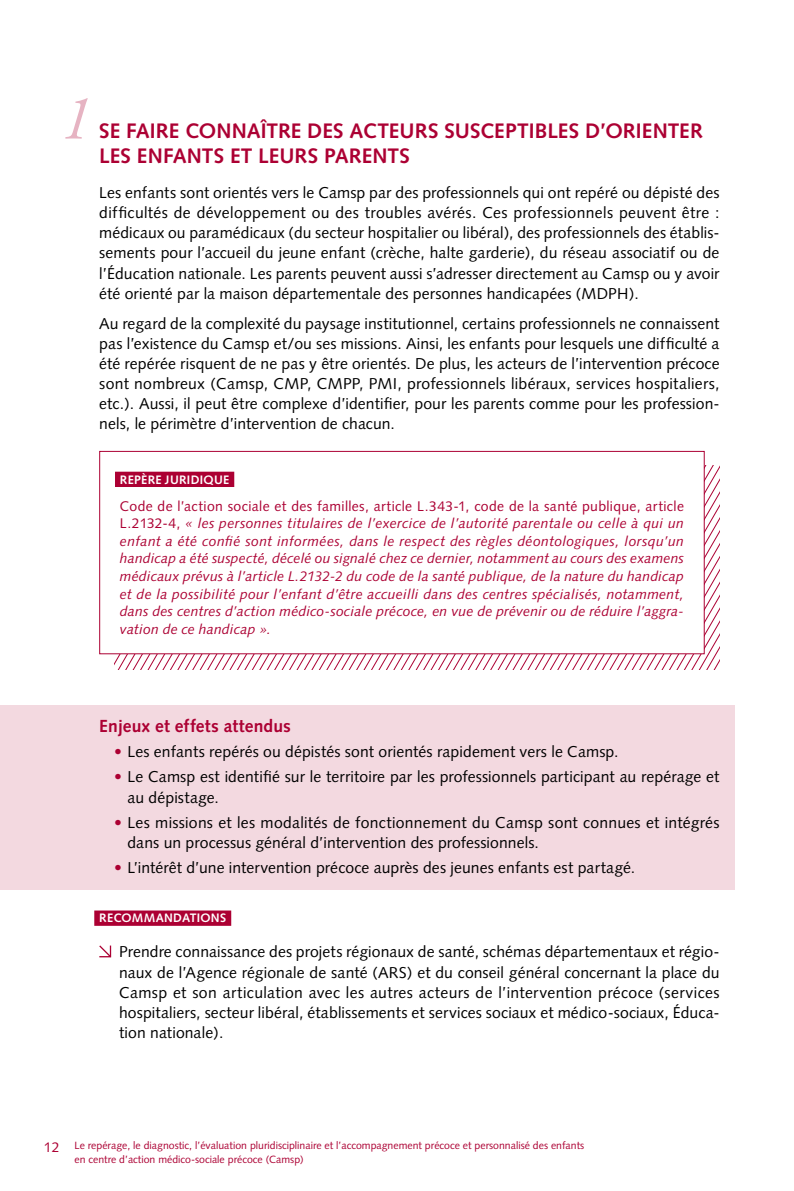
<style>
.page{position:relative;width:794px;height:1191px;background:#fff}
.page>*{position:absolute;margin:0;border:0;box-sizing:border-box;transform-origin:0 0}
.t1{font:italic 63px "Adobe Garamond Pro";color:#e6b3c2}
.t2{font:700 21px/24.5px "Syntax";color:#ac0033}
.t3{font:700 17.5px "Syntax";letter-spacing:.01em;color:#ac0033}
.t4{font:15.75px/20.1px "Syntax";letter-spacing:.01em;color:#000;text-align:justify}
.t5{font:italic 14px/17.5px "Syntax";letter-spacing:.01em;color:#ac0033;text-align:justify}
.t6{font:14px "Syntax";color:#ac0033}
.t7{font:700 12.25px "Syntax";letter-spacing:.025em;color:#fff}
.t8{font:10.5px/14px "Syntax";color:#ac0033}
.s1{font-style:normal}
.s2{color:#ac0033}
</style>
<div class="page">
<div style="left:0;top:705px;width:734px;height:184px;background:#f3d9e0"></div>
<div style="left:94px;top:910px;width:137px;height:15px;background:#ac0033"></div>
<svg style="left:99px;top:945px;width:13px;height:13px"></svg>
<svg style="left:114px;top:466px;width:605px;height:203px"></svg>
<div style="left:100px;top:451px;width:604px;height:203px;background:#fff"></div>
<div style="left:115px;top:472px;width:119px;height:15px;background:#ac0033"></div>
<div style="left:99px;top:451px;width:605px;height:203px;border:1px solid #ac0033"></div>
<p class="t1" style="left:60px;top:81px;width:33px">1</p>
<p class="t2" style="left:99px;top:119px;width:605px">SE FAIRE CONNAÎTRE DES ACTEURS SUSCEPTIBLES D’ORIENTER<br>LES ENFANTS ET LEURS PARENTS</p>
<p class="t4" style="left:99px;top:182px;width:622px">Les enfants sont orientés vers le Camsp par des professionnels qui ont repéré ou dépisté des difficultés de développement ou des troubles avérés. Ces professionnels peuvent être : médicaux ou paramédicaux (du secteur hospitalier ou libéral), des professionnels des établis&shy;sements pour l’accueil du jeune enfant (crèche, halte garderie), du réseau associatif ou de l’Éducation nationale. Les parents peuvent aussi s’adresser directement au Camsp ou y avoir été orienté par la maison départementale des personnes handicapées (MDPH).</p>
<p class="t4" style="left:99px;top:313px;width:622px">Au regard de la complexité du paysage institutionnel, certains professionnels ne connaissent pas l’existence du Camsp et/ou ses missions. Ainsi, les enfants pour lesquels une difficulté a été repérée risquent de ne pas y être orientés. De plus, les acteurs de l’intervention précoce sont nombreux (Camsp, CMP, CMPP, PMI, professionnels libéraux, services hospitaliers, etc.). Aussi, il peut être complexe d’identifier, pour les parents comme pour les profession&shy;nels, le périmètre d’intervention de chacun.</p>
<p class="t7" style="left:120px;top:472px;width:111px">REPÈRE JURIDIQUE</p>
<p class="t5" style="left:120px;top:497px;width:565px"><span class="s1">Code de l’action sociale et des familles, article L.343-1, code de la santé publique, article L.2132-4,</span> « les personnes titulaires de l’exercice de l’autorité parentale ou celle à qui un enfant a été confié sont informées, dans le respect des règles déontologiques, lorsqu’un handicap a été suspecté, décelé ou signalé chez ce dernier, notamment au cours des examens médicaux prévus à l’article L.2132-2 du code de la santé publique, de la nature du handicap et de la possibilité pour l’enfant d’être accueilli dans des centres spécialisés, notamment, dans des centres d’action médico-sociale précoce, en vue de prévenir ou de réduire l’aggra&shy;vation de ce handicap ».</p>
<p class="t3" style="left:99px;top:716px;width:193px">Enjeux et effets attendus</p>
<p class="t4" style="left:114px;top:742px;width:506px"><span class="s2">•</span> Les enfants repérés ou dépistés sont orientés rapidement vers le Camsp.</p>
<p class="t4" style="left:127px;top:767px;width:593px;text-indent:-13px"><span class="s2">•</span> Le Camsp est identifié sur le territoire par les professionnels participant au repérage et au dépistage.</p>
<p class="t4" style="left:127px;top:812px;width:593px;text-indent:-13px"><span class="s2">•</span> Les missions et les modalités de fonctionnement du Camsp sont connues et intégrés dans un processus général d’intervention des professionnels.</p>
<p class="t4" style="left:114px;top:857px;width:522px"><span class="s2">•</span> L’intérêt d’une intervention précoce auprès des jeunes enfants est partagé.</p>
<p class="t7" style="left:99px;top:911px;width:128px">RECOMMANDATIONS</p>
<p class="t4" style="left:119px;top:942px;width:602px">Prendre connaissance des projets régionaux de santé, schémas départementaux et régio&shy;naux de l’Agence régionale de santé (ARS) et du conseil général concernant la place du Camsp et son articulation avec les autres acteurs de l’intervention précoce (services hospitaliers, secteur libéral, établissements et services sociaux et médico-sociaux, Éduca&shy;tion nationale).</p>
<p class="t6" style="left:44px;top:1138px;width:17px">12</p>
<p class="t8" style="left:74px;top:1138px;width:511px">Le repérage, le diagnostic, l’évaluation pluridisciplinaire et l’accompagnement précoce et personnalisé des enfants en centre d’action médico-sociale précoce (Camsp)</p>
</div>
